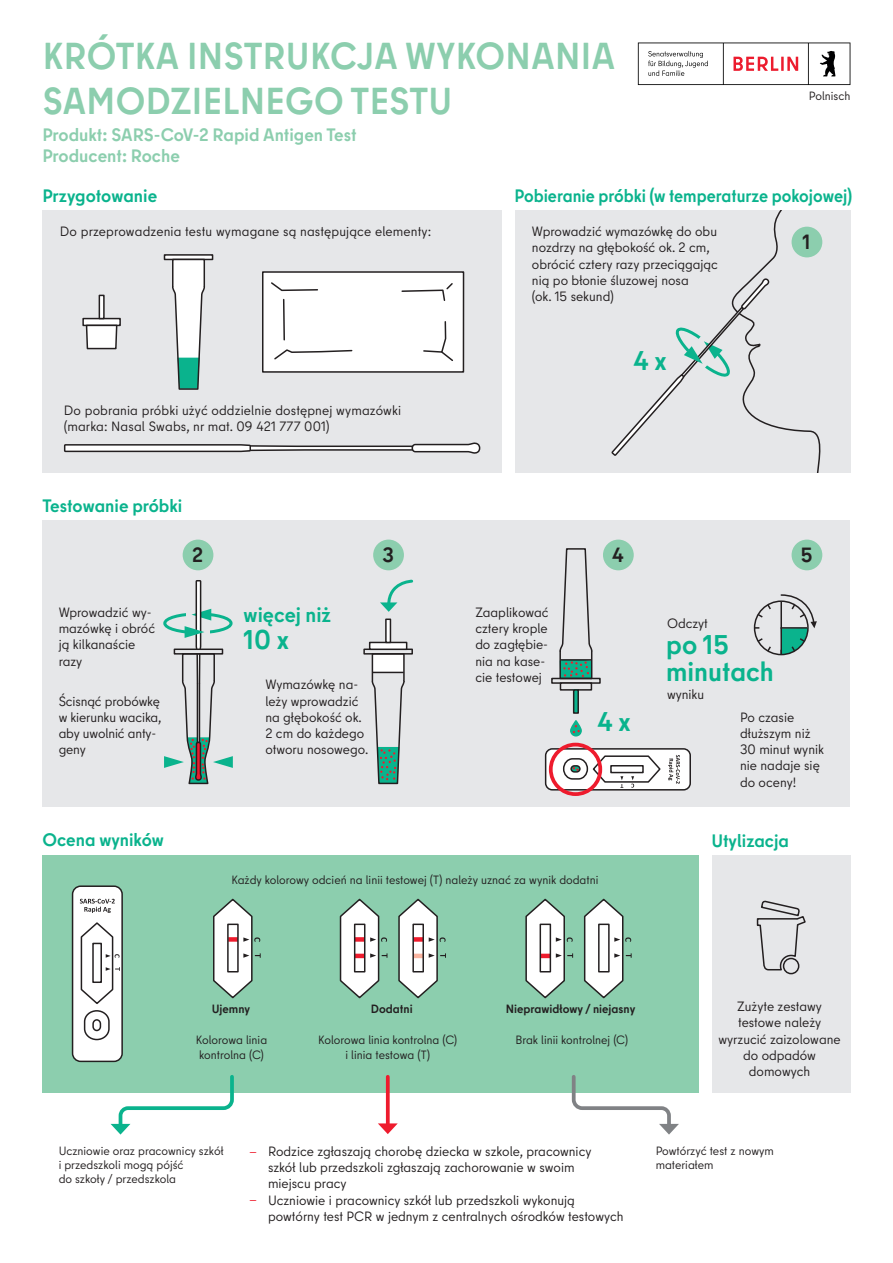
<style>
.page{position:relative;width:893px;height:1263px;background:#fff}
.page>*{position:absolute;margin:0;border:0;box-sizing:border-box;transform-origin:0 0}
.t1{font:700 37.5px/45px "Berlin Type";letter-spacing:.01em;color:#8cceae}
.t2{font:700 27px/27px "Berlin Type";color:#0ab38d}
.t3{font:700 21px "Berlin Type";color:#0ab38d}
.t4{font:700 20.55px "Berlin Type";color:#231f20}
.t5{font:700 18px "Berlin Type";color:#0ab38d}
.t6{font:700 18px/21.6px "Berlin Type";color:#8cceae}
.t7{font:700 18px "Berlin Type";color:#0ab38d;scale:.95 1}
.t8{font:13.5px/16.2px "Berlin Type";color:#231f20}
.t9{font:12px/14.4px "Berlin Type";color:#231f20}
.t10{font:700 12px "Berlin Type";color:#231f20}
.s1{font-weight:700;font-size:9px;color:#ee1b2d}
</style>
<div class="page">
<svg style="left:638px;top:43px;width:212px;height:42px"></svg>
<div style="left:43px;top:520px;width:807px;height:287px;background:#e6e7e9"></div>
<div style="left:43px;top:855px;width:656px;height:238px;background:#8cceae"></div>
<div style="left:711px;top:855px;width:139px;height:238px;background:#e6e7e9"></div>
<div style="left:373px;top:540px;width:31px;height:30px;background:#8cceae;border-radius:50%"></div>
<div style="left:603px;top:540px;width:31px;height:30px;background:#8cceae;border-radius:50%"></div>
<div style="left:792px;top:540px;width:30px;height:30px;background:#8cceae;border-radius:50%"></div>
<svg style="left:571px;top:721px;width:10px;height:15px"></svg>
<div style="left:570px;top:720px;width:12px;height:16px;border:2px solid #0ab38d;border-radius:5px"></div>
<svg style="left:573px;top:725px;width:7px;height:8px"></svg>
<svg style="left:386px;top:1077px;width:4px;height:46px"></svg>
<svg style="left:378px;top:1123px;width:20px;height:11px"></svg>
<svg style="left:756px;top:900px;width:50px;height:71px"></svg>
<div style="left:783px;top:958px;width:16px;height:16px;border:2px solid #231f20;border-radius:50%"></div>
<svg style="left:571px;top:1075px;width:108px;height:59px"></svg>
<div style="left:754px;top:600px;width:55px;height:55px;border:2px solid #231f20;border-radius:50%"></div>
<svg style="left:757px;top:637px;width:15px;height:15px"></svg>
<svg style="left:757px;top:603px;width:15px;height:16px"></svg>
<div style="left:183px;top:540px;width:30px;height:30px;background:#8cceae;border-radius:50%"></div>
<svg style="left:780px;top:594px;width:37px;height:61px"></svg>
<div style="left:514px;top:210px;width:336px;height:262px;background:#e6e7e9"></div>
<svg style="left:611px;top:210px;width:212px;height:262px"></svg>
<div style="left:792px;top:227px;width:30px;height:30px;background:#8cceae;border-radius:50%"></div>
<div style="left:43px;top:210px;width:459px;height:262px;background:#e6e7e9"></div>
<div style="left:73px;top:886px;width:49px;height:175px;background:#fff;border-radius:8px"></div>
<div style="left:72px;top:885px;width:51px;height:177px;border:2px solid #231f20;border-radius:8px"></div>
<svg style="left:398px;top:898px;width:48px;height:101px"></svg>
<div style="left:413px;top:937px;width:10px;height:5px;background:#ee1b2d"></div>
<svg style="left:339px;top:898px;width:48px;height:101px"></svg>
<div style="left:355px;top:937px;width:10px;height:5px;background:#ee1b2d"></div>
<hr style="left:355px;top:954px;width:10px;height:4px;background:#ee1b2d">
<hr style="left:413px;top:954px;width:10px;height:4px;background:#f9b4a0">
<div style="left:354px;top:923px;width:11px;height:49px;border:2px solid #231f20"></div>
<svg style="left:583px;top:898px;width:49px;height:101px"></svg>
<div style="left:598px;top:923px;width:12px;height:49px;border:2px solid #231f20"></div>
<svg style="left:525px;top:898px;width:48px;height:101px"></svg>
<div style="left:412px;top:923px;width:12px;height:49px;border:2px solid #231f20"></div>
<hr style="left:540px;top:954px;width:10px;height:4px;background:#ee1b2d">
<div style="left:540px;top:923px;width:11px;height:49px;border:2px solid #231f20"></div>
<div style="left:546px;top:749px;width:144px;height:41px;background:#fff;border-radius:7px"></div>
<div style="left:545px;top:748px;width:146px;height:42px;border:2px solid #231f20;border-radius:7px"></div>
<div style="left:563px;top:758px;width:25px;height:22px;border:2px solid #231f20;border-radius:9px"></div>
<div style="left:570px;top:765px;width:11px;height:8px;border:2px solid #231f20;border-radius:3px"></div>
<svg style="left:668px;top:755px;width:12px;height:29px"></svg>
<svg style="left:591px;top:754px;width:71px;height:34px"></svg>
<div style="left:549px;top:743px;width:53px;height:53px;border:4px solid #ee1b2d;border-radius:50%"></div>
<svg style="left:573px;top:767px;width:6px;height:4px"></svg>
<svg style="left:79px;top:580px;width:182px;height:554px"></svg>
<div style="left:363px;top:648px;width:50px;height:7px;border:2px solid #231f20"></div>
<div style="left:369px;top:642px;width:38px;height:8px;border:2px solid #231f20"></div>
<svg style="left:371px;top:579px;width:43px;height:206px"></svg>
<hr style="left:373px;top:672px;width:30px;height:1px;background:#231f20">
<div style="left:551px;top:678px;width:50px;height:6px;border:2px solid #231f20"></div>
<svg style="left:558px;top:548px;width:35px;height:166px"></svg>
<hr style="left:561px;top:659px;width:30px;height:2px;background:#231f20">
<div style="left:83px;top:319px;width:37px;height:6px;background:#fff"></div>
<div style="left:82px;top:318px;width:39px;height:8px;border:2px solid #231f20"></div>
<div style="left:99px;top:295px;width:6px;height:24px;border:2px solid #231f20"></div>
<svg style="left:85px;top:324px;width:33px;height:26px"></svg>
<svg style="left:63px;top:443px;width:418px;height:11px"></svg>
<div style="left:263px;top:272px;width:200px;height:100px;background:#fff"></div>
<div style="left:262px;top:271px;width:202px;height:102px;border:2px solid #231f20"></div>
<svg style="left:271px;top:282px;width:47px;height:10px"></svg>
<svg style="left:283px;top:298px;width:2px;height:43px"></svg>
<svg style="left:274px;top:349px;width:79px;height:11px"></svg>
<svg style="left:401px;top:283px;width:52px;height:18px"></svg>
<svg style="left:423px;top:321px;width:30px;height:40px"></svg>
<div style="left:164px;top:254px;width:49px;height:6px;border:2px solid #231f20"></div>
<svg style="left:171px;top:254px;width:35px;height:136px"></svg>
<h1 class="t1" style="left:43px;top:33px;width:574px">KRÓTKA INSTRUKCJA WYKONANIA<br>SAMODZIELNEGO TESTU</h1>
<h3 class="t6" style="left:43px;top:124px;width:316px">Produkt: SARS-CoV-2 Rapid Antigen Test<br>Producent: Roche</h3>
<p class="t9" style="left:809px;top:89px;width:43px">Polnisch</p>
<h3 class="t5" style="left:43px;top:184px;width:116px">Przygotowanie</h3>
<p class="t8" style="left:60px;top:223px;width:373px">Do przeprowadzenia testu wymagane są następujące elementy:</p>
<p class="t8" style="left:64px;top:402px;width:339px">Do pobrania próbki użyć oddzielnie dostępnej wymazówki (marka: Nasal Swabs, nr mat. 09 421 777 001)</p>
<h3 class="t5" style="left:43px;top:494px;width:141px">Testowanie próbki</h3>
<h3 class="t7" style="left:514px;top:184px;width:357px">Pobieranie próbki (w temperaturze pokojowej)</h3>
<p class="t8" style="left:532px;top:223px;width:188px">Wprowadzić wymazówkę do obu nozdrzy na głębokość ok. 2 cm, obrócić cztery razy przeciągając nią po błonie śluzowej nosa<br>(ok. 15 sekund)</p>
<h3 class="t4" style="left:803px;top:229px;width:9px">1</h3>
<h2 class="t2" style="left:634px;top:347px;width:35px">4 x</h2>
<p class="t8" style="left:59px;top:604px;width:98px">Wprowadzić wy&shy;mazówkę i obróć ją kilkanaście razy</p>
<p class="t8" style="left:59px;top:693px;width:104px">Ścisnąć probówkę w kierunku wacika, aby uwolnić anty&shy;geny</p>
<h3 class="t4" style="left:192px;top:542px;width:13px">2</h3>
<h3 class="t4" style="left:382px;top:542px;width:13px">3</h3>
<h3 class="t4" style="left:612px;top:542px;width:13px">4</h3>
<h3 class="t4" style="left:801px;top:542px;width:13px">5</h3>
<h3 class="t3" style="left:244px;top:601px;width:89px">więcej niż</h3>
<h2 class="t2" style="left:244px;top:626px;width:47px">10 x</h2>
<p class="t8" style="left:265px;top:677px;width:105px">Wymazówkę na&shy;leży wprowadzić na głębokość ok.<br>2 cm do każdego otworu nosowego.</p>
<p class="t8" style="left:475px;top:604px;width:75px">Zaaplikować cztery krople do zagłębie&shy;nia na kase&shy;cie testowej</p>
<h2 class="t2" style="left:598px;top:709px;width:35px">4 x</h2>
<p class="t8" style="left:667px;top:616px;width:42px">Odczyt</p>
<h2 class="t2" style="left:666px;top:631px;width:109px">po 15 minutach</h2>
<p class="t8" style="left:667px;top:686px;width:39px">wyniku</p>
<p class="t8" style="left:740px;top:709px;width:85px">Po czasie dłuższym niż<br>30 minut wynik nie nadaje się do oceny!</p>
<h3 class="t5" style="left:43px;top:828px;width:123px">Ocena wyników</h3>
<h3 class="t5" style="left:711px;top:829px;width:79px">Utylizacja</h3>
<p class="t9" style="left:231px;top:872px;width:368px">Każdy kolorowy odcień na linii testowej (T) należy uznać za wynik dodatni</p>
<p class="t10" style="left:212px;top:1001px;width:40px">Ujemny</p>
<p class="t10" style="left:371px;top:1001px;width:43px">Dodatni</p>
<p class="t10" style="left:506px;top:1001px;width:131px">Nieprawidłowy / niejasny</p>
<p class="t9" style="left:196px;top:1033px;width:73px">Kolorowa linia kontrolna (C)</p>
<p class="t9" style="left:318px;top:1033px;width:141px;text-align:center">Kolorowa linia kontrolna (C) i linia testowa (T)</p>
<p class="t9" style="left:515px;top:1033px;width:114px">Brak linii kontrolnej (C)</p>
<p class="t8" style="left:718px;top:998px;width:124px;text-align:center">Zużyte zestawy testowe należy wyrzucić zaizolowane do odpadów domowych</p>
<p class="t9" style="left:59px;top:1143px;width:166px">Uczniowie oraz pracownicy szkół i przedszkoli mogą pójść<br>do szkoły / przedszkola</p>
<p class="t9" style="left:656px;top:1143px;width:120px">Powtórzyć test z nowym materiałem</p>
<p class="t8" style="left:268px;top:1143px;width:325px;text-indent:-19px"><span class="s1">—</span> Rodzice zgłaszają chorobę dziecka w szkole, pracownicy szkół lub przedszkoli zgłaszają zachorowanie w swoim miejscu pracy</p>
<p class="t8" style="left:268px;top:1192px;width:357px;text-indent:-19px"><span class="s1">—</span> Uczniowie i pracownicy szkół lub przedszkoli wykonują powtórny test PCR w jednym z centralnych ośrodków testowych</p>
</div>
